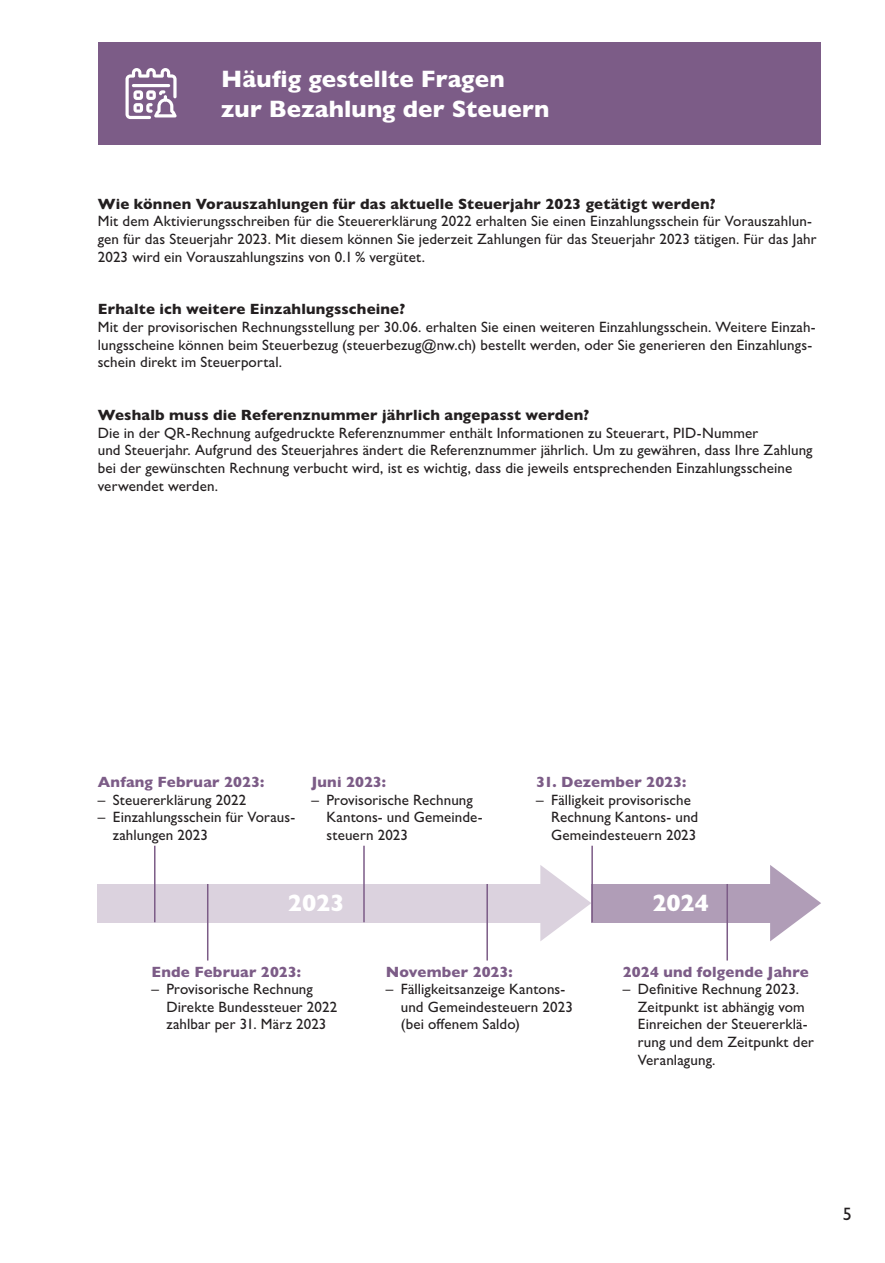
<style>
.page{position:relative;width:885px;height:1263px;background:#fff}
.page>*{position:absolute;margin:0;border:0;box-sizing:border-box;transform-origin:0 0}
.t1{font:800 24px/30px "Gill Sans MT Pro";letter-spacing:.005em;color:#fff}
.t2{font:500 18px "Gill Sans MT Pro";color:#231f20}
.t3{font:500 15px/17.7px "Gill Sans MT Pro";letter-spacing:.005em;color:#231f20}
.t4{font:800 15px "Gill Sans MT Pro";letter-spacing:.01em;color:#231f20}
.t5{font:800 15px "Gill Sans MT Pro";letter-spacing:.01em;color:#7c5c87}
</style>
<div class="page">
<div style="left:98px;top:43px;width:106px;height:102px;background:#7c5c87"></div>
<div style="left:204px;top:43px;width:617px;height:102px;background:#7c5c87"></div>
<svg style="left:125px;top:68px;width:52px;height:51px"></svg>
<div style="left:98px;top:884px;width:451px;height:38px;background:#dbd2de"></div>
<svg style="left:540px;top:865px;width:51px;height:76px"></svg>
<div style="left:591px;top:884px;width:187px;height:38px;background:#b09db7"></div>
<svg style="left:770px;top:865px;width:51px;height:76px"></svg>
<hr style="left:154px;top:846px;width:1px;height:76px;background:#7c5c87">
<hr style="left:363px;top:846px;width:2px;height:76px;background:#7c5c87">
<hr style="left:591px;top:846px;width:2px;height:76px;background:#7c5c87">
<hr style="left:207px;top:884px;width:1px;height:76px;background:#7c5c87">
<hr style="left:486px;top:884px;width:2px;height:76px;background:#7c5c87">
<hr style="left:726px;top:884px;width:2px;height:76px;background:#7c5c87">
<h1 class="t1" style="left:221px;top:63px;width:329px">Häufig gestellte Fragen zur Bezahlung der Steuern</h1>
<p class="t4" style="left:98px;top:195px;width:619px">Wie können Vorauszahlungen für das aktuelle Steuerjahr 2023 getätigt werden?</p>
<p class="t3" style="left:98px;top:212px;width:720px">Mit dem Aktivierungsschreiben für die Steuererklärung 2022 erhalten Sie einen Einzahlungsschein für Vorauszahlun&shy;gen für das Steuerjahr 2023. Mit diesem können Sie jederzeit Zahlungen für das Steuerjahr 2023 tätigen. Für das Jahr<br>2023 wird ein Vorauszahlungszins von 0.1% vergütet.</p>
<p class="t4" style="left:98px;top:300px;width:309px">Erhalte ich weitere Einzahlungsscheine?</p>
<p class="t3" style="left:98px;top:318px;width:719px">Mit der provisorischen Rechnungsstellung per 30.06. erhalten Sie einen weiteren Einzahlungsschein. Weitere Einzah&shy;lungsscheine können beim Steuerbezug (steuerbezug@nw.ch) bestellt werden, oder Sie generieren den Einzahlungs&shy;schein direkt im Steuerportal.</p>
<p class="t4" style="left:98px;top:406px;width:493px">Weshalb muss die Referenznummer jährlich angepasst werden?</p>
<p class="t3" style="left:98px;top:424px;width:716px">Die in der QR-Rechnung aufgedruckte Referenznummer enthält Informationen zu Steuerart, PID-Nummer<br>und Steuerjahr. Aufgrund des Steuerjahres ändert die Referenznummer jährlich. Um zu gewähren, dass Ihre Zahlung bei der gewünschten Rechnung verbucht wird, ist es wichtig, dass die jeweils entsprechenden Einzahlungsscheine verwendet werden.</p>
<p class="t5" style="left:98px;top:773px;width:168px">Anfang Februar 2023:</p>
<p class="t3" style="left:98px;top:791px;width:150px">– Steuererklärung 2022</p>
<p class="t3" style="left:113px;top:808px;width:184px;text-indent:-15px">– Einzahlungsschein für Voraus&shy;zahlungen 2023</p>
<p class="t5" style="left:311px;top:773px;width:76px">Juni 2023:</p>
<p class="t3" style="left:326px;top:791px;width:156px;text-indent:-15px">– Provisorische Rechnung<br>Kantons- und Gemeinde&shy;steuern 2023</p>
<p class="t5" style="left:536px;top:773px;width:152px">31. Dezember 2023:</p>
<p class="t3" style="left:551px;top:791px;width:149px;text-indent:-15px">– Fälligkeit provisorische<br>Rechnung Kantons- und<br>Gemeindesteuern 2023</p>
<h1 class="t1" style="left:288px;top:888px;width:58px">2023</h1>
<h1 class="t1" style="left:652px;top:888px;width:58px">2024</h1>
<p class="t5" style="left:151px;top:962px;width:151px">Ende Februar 2023:</p>
<p class="t3" style="left:166px;top:980px;width:172px;text-indent:-15px">– Provisorische Rechnung<br>Direkte Bundessteuer 2022 zahlbar per 31. März 2023</p>
<p class="t5" style="left:386px;top:962px;width:128px">November 2023:</p>
<p class="t3" style="left:401px;top:980px;width:174px;text-indent:-15px">– Fälligkeitsanzeige Kantons&shy;und Gemeindesteuern 2023 (bei offenem Saldo)</p>
<p class="t5" style="left:622px;top:962px;width:187px">2024 und folgende Jahre</p>
<p class="t3" style="left:637px;top:980px;width:177px;text-indent:-15px">– Definitive Rechnung 2023.<br>Zeitpunkt ist abhängig vom<br>Einreichen der Steuererklä&shy;rung und dem Zeitpunkt der<br>Veranlagung.</p>
<p class="t2" style="left:842px;top:1204px;width:10px">5</p>
</div>
